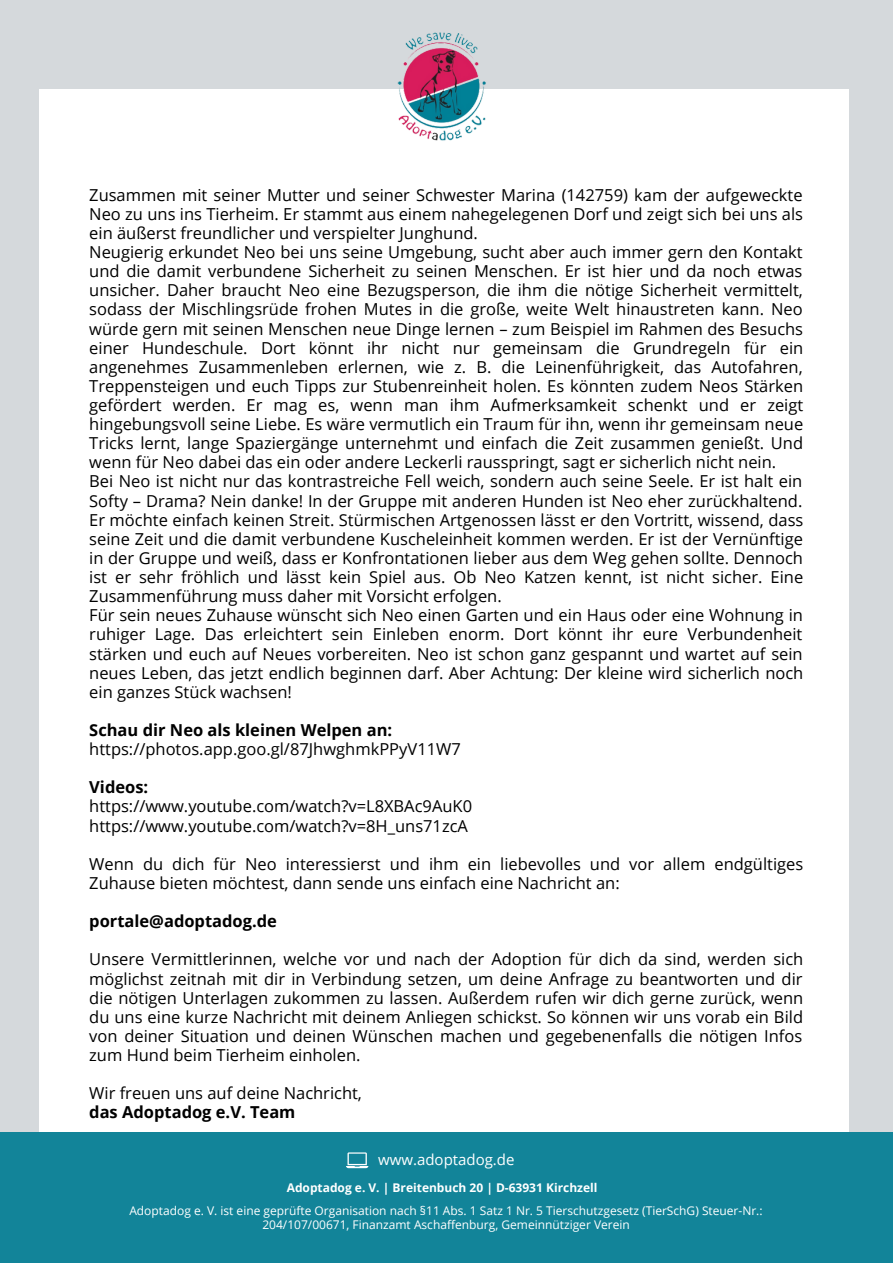
<style>
.page{position:relative;width:893px;height:1264px;background:#fff}
.page>*{position:absolute;margin:0;border:0;box-sizing:border-box;transform-origin:0 0}
.t1{font:16.5px/19px "Open Sans";color:#000}
.t2{font:700 16.5px "Open Sans";color:#000}
.t3{font:15px "Open Sans";color:#fff}
.t4{font:12px/14px "Open Sans";color:#fff;text-align:center}
.t5{font:700 12px "Open Sans";color:#fff}
</style>
<div class="page">
<div style="left:0;top:0;width:892px;height:1262px;background:#d5d9dc"></div>
<div style="left:39px;top:89px;width:809px;height:1173px;background:#fff"></div>
<img style="left:397px;top:32px;width:89px;height:109px">
<div style="left:0;top:1131px;width:892px;height:131px;background:#128499"></div>
<svg style="left:346px;top:1152px;width:22px;height:16px"></svg>
<p class="t1" style="left:89px;top:185px;width:715px">Zusammen mit seiner Mutter und seiner Schwester Marina (142759) kam der aufgeweckte Neo zu uns ins Tierheim. Er stammt aus einem nahegelegenen Dorf und zeigt sich bei uns als ein äußerst freundlicher und verspielter Junghund.<br>Neugierig erkundet Neo bei uns seine Umgebung, sucht aber auch immer gern den Kontakt und die damit verbundene Sicherheit zu seinen Menschen. Er ist hier und da noch etwas unsicher. Daher braucht Neo eine Bezugsperson, die ihm die nötige Sicherheit vermittelt, sodass der Mischlingsrüde frohen Mutes in die große, weite Welt hinaustreten kann. Neo würde gern mit seinen Menschen neue Dinge lernen – zum Beispiel im Rahmen des Besuchs einer Hundeschule. Dort könnt ihr nicht nur gemeinsam die Grundregeln für ein angenehmes Zusammenleben erlernen, wie z. B. die Leinenführigkeit, das Autofahren, Treppensteigen und euch Tipps zur Stubenreinheit holen. Es könnten zudem Neos Stärken gefördert werden. Er mag es, wenn man ihm Aufmerksamkeit schenkt und er zeigt hingebungsvoll seine Liebe. Es wäre vermutlich ein Traum für ihn, wenn ihr gemeinsam neue Tricks lernt, lange Spaziergänge unternehmt und einfach die Zeit zusammen genießt. Und wenn für Neo dabei das ein oder andere Leckerli rausspringt, sagt er sicherlich nicht nein.<br>Bei Neo ist nicht nur das kontrastreiche Fell weich, sondern auch seine Seele. Er ist halt ein Softy – Drama? Nein danke! In der Gruppe mit anderen Hunden ist Neo eher zurückhaltend.<br>Er möchte einfach keinen Streit. Stürmischen Artgenossen lässt er den Vortritt, wissend, dass seine Zeit und die damit verbundene Kuscheleinheit kommen werden. Er ist der Vernünftige in der Gruppe und weiß, dass er Konfrontationen lieber aus dem Weg gehen sollte. Dennoch ist er sehr fröhlich und lässt kein Spiel aus. Ob Neo Katzen kennt, ist nicht sicher. Eine Zusammenführung muss daher mit Vorsicht erfolgen.<br>Für sein neues Zuhause wünscht sich Neo einen Garten und ein Haus oder eine Wohnung in ruhiger Lage. Das erleichtert sein Einleben enorm. Dort könnt ihr eure Verbundenheit stärken und euch auf Neues vorbereiten. Neo ist schon ganz gespannt und wartet auf sein neues Leben, das jetzt endlich beginnen darf. Aber Achtung: Der kleine wird sicherlich noch ein ganzes Stück wachsen!</p>
<p class="t2" style="left:89px;top:718px;width:304px">Schau dir Neo als kleinen Welpen an:</p>
<p class="t1" style="left:89px;top:739px;width:373px">https://photos.app.goo.gl/87JhwghmkPPyV11W7</p>
<p class="t2" style="left:89px;top:775px;width:60px">Videos:</p>
<p class="t1" style="left:89px;top:796px;width:384px">https://www.youtube.com/watch?v=L8XBAc9AuK0 https://www.youtube.com/watch?v=8H_uns71zcA</p>
<p class="t1" style="left:89px;top:853px;width:715px">Wenn du dich für Neo interessierst und ihm ein liebevolles und vor allem endgültiges<br>Zuhause bieten möchtest, dann sende uns einfach eine Nachricht an:</p>
<p class="t2" style="left:89px;top:909px;width:189px">portale@adoptadog.de</p>
<p class="t1" style="left:89px;top:949px;width:715px;text-align:justify">Unsere Vermittlerinnen, welche vor und nach der Adoption für dich da sind, werden sich möglichst zeitnah mit dir in Verbindung setzen, um deine Anfrage zu beantworten und dir die nötigen Unterlagen zukommen zu lassen. Außerdem rufen wir dich gerne zurück, wenn du uns eine kurze Nachricht mit deinem Anliegen schickst. So können wir uns vorab ein Bild von deiner Situation und deinen Wünschen machen und gegebenenfalls die nötigen Infos zum Hund beim Tierheim einholen.</p>
<p class="t1" style="left:89px;top:1083px;width:274px">Wir freuen uns auf deine Nachricht,</p>
<p class="t2" style="left:89px;top:1100px;width:208px">das Adoptadog e.V. Team</p>
<p class="t3" style="left:378px;top:1149px;width:138px">www.adoptadog.de</p>
<p class="t5" style="left:287px;top:1179px;width:312px">Adoptadog e. V. | Breitenbuch 20 | D-63931 Kirchzell</p>
<p class="t4" style="left:129px;top:1202px;width:634px">Adoptadog e. V. ist eine geprüfte Organisation nach §11 Abs. 1 Satz 1 Nr. 5 Tierschutzgesetz (TierSchG) Steuer-Nr.:<br>204/107/00671, Finanzamt Aschaffenburg, Gemeinnütziger Verein</p>
</div>
